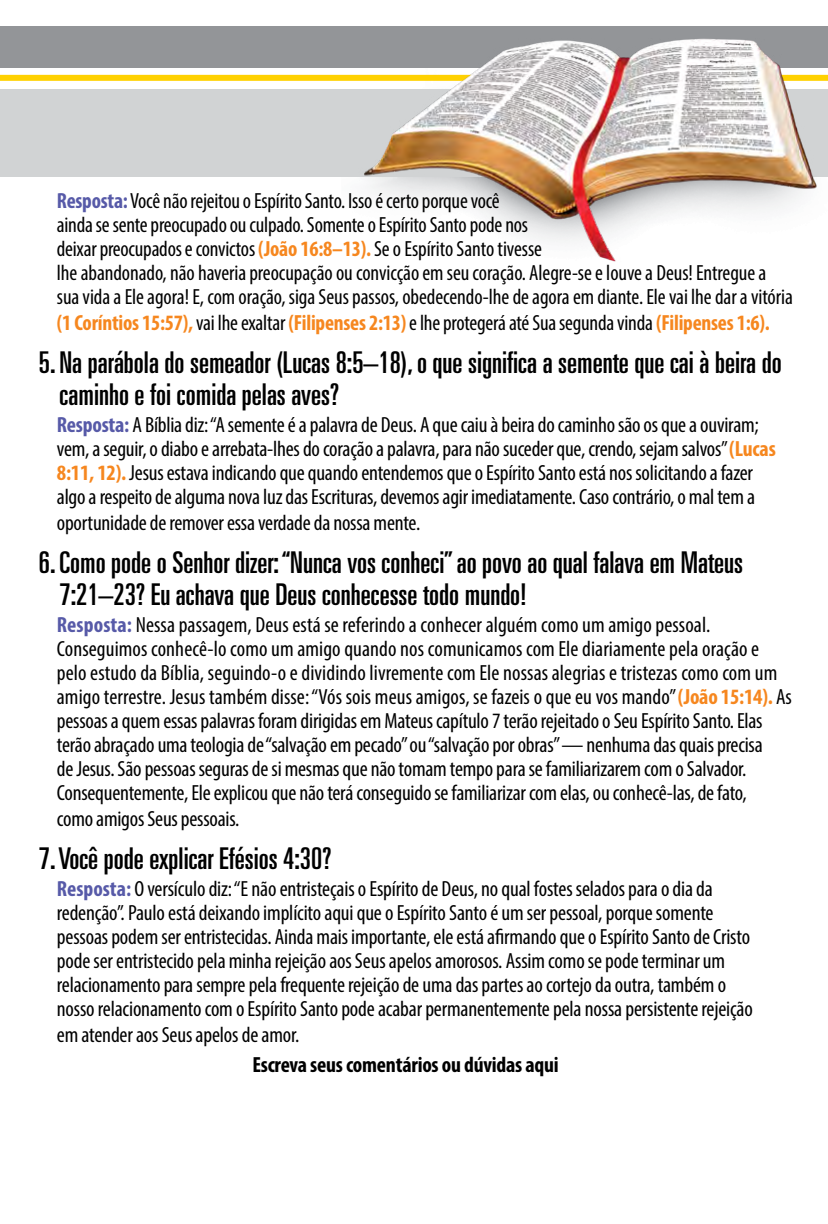
<style>
.page{position:relative;width:828px;height:1224px;background:#fff}
.page>*{position:absolute;margin:0;border:0;box-sizing:border-box;transform-origin:0 0}
.t1{font:ultra-condensed 30px/32px "Univers";color:#000}
.t2{font:condensed 22px/24px "Myriad Pro";letter-spacing:-.01em;color:#000}
.t3{font:700 condensed 22px "Myriad Pro";letter-spacing:-.01em;color:#f6871f}
.t4{font:700 condensed 22px "Myriad Pro";letter-spacing:-.01em;color:#000}
.s1{font-weight:700;color:#575aa8}
.s2{font-weight:700;color:#f6871f}
.s3{font-weight:400;color:#000}
</style>
<div class="page">
<div style="left:0;top:89px;width:828px;height:88px;background:#d1d3d4"></div>
<div style="left:0;top:26px;width:828px;height:42px;background:#939598"></div>
<div style="left:0;top:75px;width:828px;height:6px;background:#ffd100"></div>
<img style="left:350px;top:39px;width:478px;height:223px">
<p class="t2" style="left:57px;top:188px;width:737px"><span class="s1">Resposta:</span> Você não rejeitou o Espírito Santo. Isso é certo porque você<br>ainda se sente preocupado ou culpado. Somente o Espírito Santo pode nos<br>deixar preocupados e convictos <span class="s2">(João 16:8–13).</span> Se o Espírito Santo tivesse<br>lhe abandonado, não haveria preocupação ou convicção em seu coração. Alegre-se e louve a Deus! Entregue a sua vida a Ele agora! E, com oração, siga Seus passos, obedecendo-lhe de agora em diante. Ele vai lhe dar a vitória</p>
<p class="t3" style="left:57px;top:309px;width:714px">(1 Coríntios 15:57), <span class="s3">vai lhe exaltar</span> (Filipenses 2:13) <span class="s3">e lhe protegerá até Sua segunda vinda</span> (Filipenses 1:6).</p>
<h1 class="t1" style="left:60px;top:346px;width:724px;text-indent:-21px">5. Na parábola do semeador (Lucas 8:5–18), o que significa a semente que cai à beira do caminho e foi comida pelas aves?</h1>
<p class="t2" style="left:57px;top:412px;width:720px"><span class="s1">Resposta:</span> A Bíblia diz: “A semente é a palavra de Deus. A que caiu à beira do caminho são os que a ouviram; vem, a seguir, o diabo e arrebata-lhes do coração a palavra, para não suceder que, crendo, sejam salvos” <span class="s2">(Lucas 8:11, 12).</span> Jesus estava indicando que quando entendemos que o Espírito Santo está nos solicitando a fazer algo a respeito de alguma nova luz das Escrituras, devemos agir imediatamente. Caso contrário, o mal tem a</p>
<p class="t2" style="left:57px;top:511px;width:365px">oportunidade de remover essa verdade da nossa mente.</p>
<h1 class="t1" style="left:60px;top:546px;width:685px;text-indent:-21px">6. Como pode o Senhor dizer: “Nunca vos conheci” ao povo ao qual falava em Mateus<br>7:21–23? Eu achava que Deus conhecesse todo mundo!</h1>
<p class="t2" style="left:57px;top:612px;width:736px"><span class="s1">Resposta:</span> Nessa passagem, Deus está se referindo a conhecer alguém como um amigo pessoal.<br>Conseguimos conhecê-lo como um amigo quando nos comunicamos com Ele diariamente pela oração e pelo estudo da Bíblia, seguindo-o e dividindo livremente com Ele nossas alegrias e tristezas como com um amigo terrestre. Jesus também disse: “Vós sois meus amigos, se fazeis o que eu vos mando” <span class="s2">(João 15:14).</span> As pessoas a quem essas palavras foram dirigidas em Mateus capítulo 7 terão rejeitado o Seu Espírito Santo. Elas terão abraçado uma teologia de “salvação em pecado” ou “salvação por obras” — nenhuma das quais precisa<br>de Jesus. São pessoas seguras de si mesmas que não tomam tempo para se familiarizarem com o Salvador.<br>Consequentemente, Ele explicou que não terá conseguido se familiarizar com elas, ou conhecê-las, de fato,</p>
<p class="t2" style="left:57px;top:807px;width:184px">como amigos Seus pessoais.</p>
<h1 class="t1" style="left:39px;top:842px;width:294px">7. Você pode explicar Efésios 4:30?</h1>
<p class="t2" style="left:57px;top:876px;width:698px"><span class="s1">Resposta:</span> O versículo diz: “E não entristeçais o Espírito de Deus, no qual fostes selados para o dia da redenção”. Paulo está deixando implícito aqui que o Espírito Santo é um ser pessoal, porque somente pessoas podem ser entristecidas. Ainda mais importante, ele está afirmando que o Espírito Santo de Cristo pode ser entristecido pela minha rejeição aos Seus apelos amorosos. Assim como se pode terminar um relacionamento para sempre pela frequente rejeição de uma das partes ao cortejo da outra, também o nosso relacionamento com o Espírito Santo pode acabar permanentemente pela nossa persistente rejeição</p>
<p class="t2" style="left:57px;top:1022px;width:244px">em atender aos Seus apelos de amor.</p>
<p class="t4" style="left:252px;top:1051px;width:308px">Escreva seus comentários ou dúvidas aqui</p>
</div>
